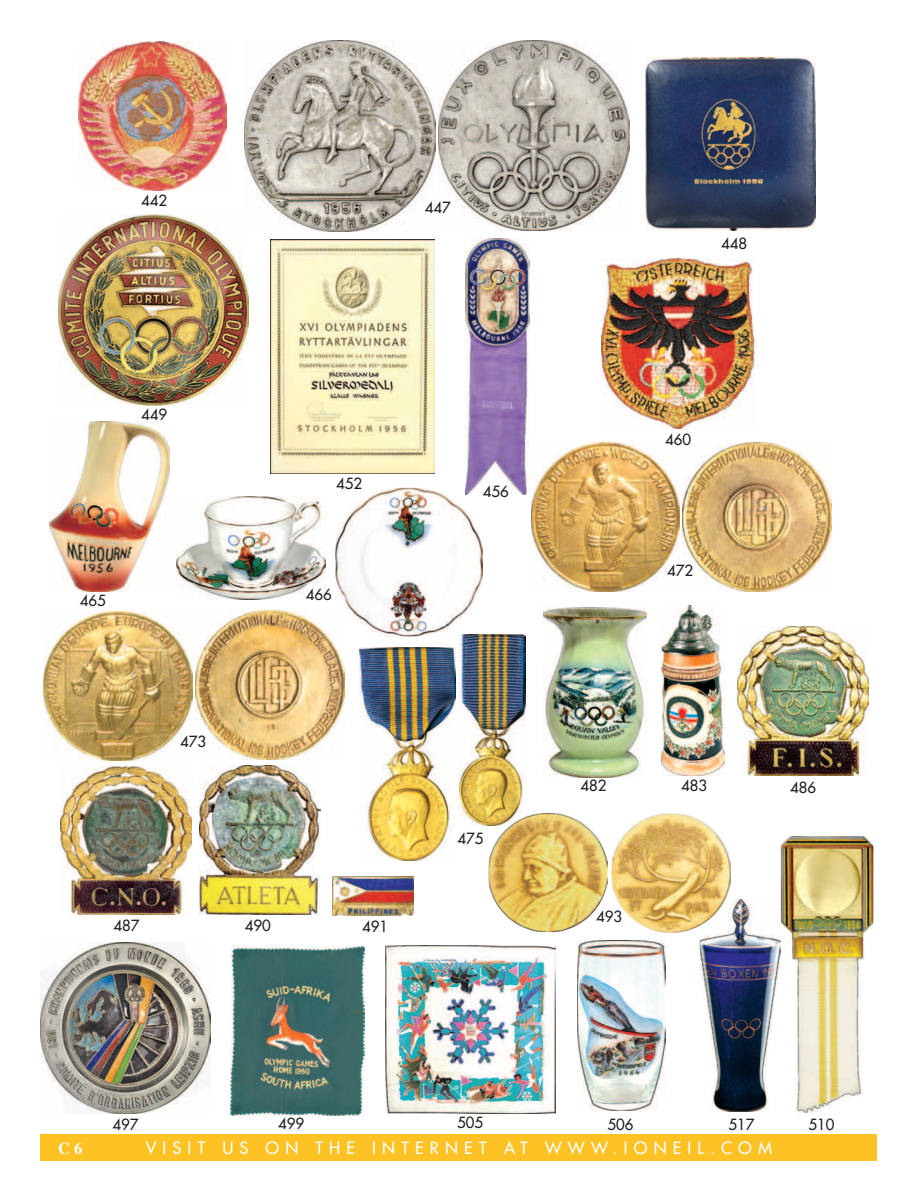
<style>
.page{position:relative;width:918px;height:1188px;background:#fff}
.page>*{position:absolute;margin:0;border:0;box-sizing:border-box;transform-origin:0 0}
.t1{font:16.5px "Futura";letter-spacing:.375em;color:#fff}
.t2{font:700 16.5px "Times";color:#fff}
.t3{font:15px "Futura";color:#231f20}
</style>
<div class="page">
<img style="left:700px;top:899px;width:81px;height:213px">
<img style="left:335px;top:488px;width:148px;height:148px">
<img style="left:44px;top:611px;width:148px;height:149px">
<img style="left:195px;top:611px;width:149px;height:149px">
<img style="left:50px;top:421px;width:119px;height:170px">
<div style="left:40px;top:1134px;width:838px;height:27px;background:#fec224"></div>
<img style="left:78px;top:42px;width:149px;height:148px">
<img style="left:244px;top:40px;width:192px;height:191px">
<img style="left:439px;top:40px;width:191px;height:191px">
<img style="left:646px;top:58px;width:169px;height:173px">
<img style="left:58px;top:214px;width:191px;height:191px">
<img style="left:271px;top:240px;width:163px;height:234px">
<img style="left:465px;top:239px;width:64px;height:255px">
<img style="left:602px;top:259px;width:153px;height:170px">
<img style="left:177px;top:496px;width:149px;height:104px">
<img style="left:531px;top:442px;width:149px;height:149px">
<img style="left:682px;top:443px;width:149px;height:149px">
<img style="left:360px;top:648px;width:95px;height:213px">
<img style="left:459px;top:634px;width:66px;height:192px">
<img style="left:544px;top:608px;width:102px;height:169px">
<img style="left:662px;top:605px;width:63px;height:170px">
<img style="left:738px;top:627px;width:131px;height:148px">
<img style="left:60px;top:766px;width:131px;height:149px">
<img style="left:199px;top:766px;width:121px;height:149px">
<img style="left:333px;top:876px;width:80px;height:40px">
<img style="left:230px;top:946px;width:134px;height:170px">
<img style="left:385px;top:946px;width:170px;height:167px">
<img style="left:577px;top:941px;width:88px;height:169px">
<img style="left:41px;top:942px;width:169px;height:171px">
<img style="left:781px;top:836px;width:92px;height:277px">
<img style="left:489px;top:813px;width:119px;height:119px">
<img style="left:612px;top:813px;width:119px;height:120px">
<p class="t3" style="left:141px;top:191px;width:28px">442</p>
<p class="t3" style="left:425px;top:198px;width:28px">447</p>
<p class="t3" style="left:141px;top:405px;width:28px">449</p>
<p class="t3" style="left:80px;top:591px;width:28px">465</p>
<p class="t3" style="left:180px;top:732px;width:28px">473</p>
<p class="t3" style="left:336px;top:474px;width:28px">452</p>
<p class="t3" style="left:306px;top:585px;width:28px">466</p>
<p class="t3" style="left:113px;top:916px;width:28px">487</p>
<p class="t3" style="left:245px;top:916px;width:28px">490</p>
<p class="t3" style="left:362px;top:917px;width:28px">491</p>
<p class="t3" style="left:483px;top:482px;width:28px">456</p>
<p class="t3" style="left:458px;top:829px;width:28px">475</p>
<p class="t3" style="left:721px;top:234px;width:28px">448</p>
<p class="t3" style="left:665px;top:431px;width:28px">460</p>
<p class="t3" style="left:667px;top:561px;width:28px">472</p>
<p class="t3" style="left:581px;top:777px;width:28px">482</p>
<p class="t3" style="left:681px;top:777px;width:28px">483</p>
<p class="t3" style="left:790px;top:778px;width:28px">486</p>
<p class="t3" style="left:596px;top:907px;width:28px">493</p>
<p class="t3" style="left:113px;top:1115px;width:28px">497</p>
<p class="t3" style="left:278px;top:1114px;width:28px">499</p>
<p class="t3" style="left:457px;top:1113px;width:28px">505</p>
<p class="t3" style="left:608px;top:1115px;width:28px">506</p>
<p class="t3" style="left:808px;top:1115px;width:28px">510</p>
<p class="t3" style="left:728px;top:1115px;width:28px">517</p>
<p class="t2" style="left:58px;top:1139px;width:26px">C 6</p>
<p class="t1" style="left:146px;top:1138px;width:628px">VISIT US ON THE INTERNET AT WWW.IONEIL.COM</p>
</div>
